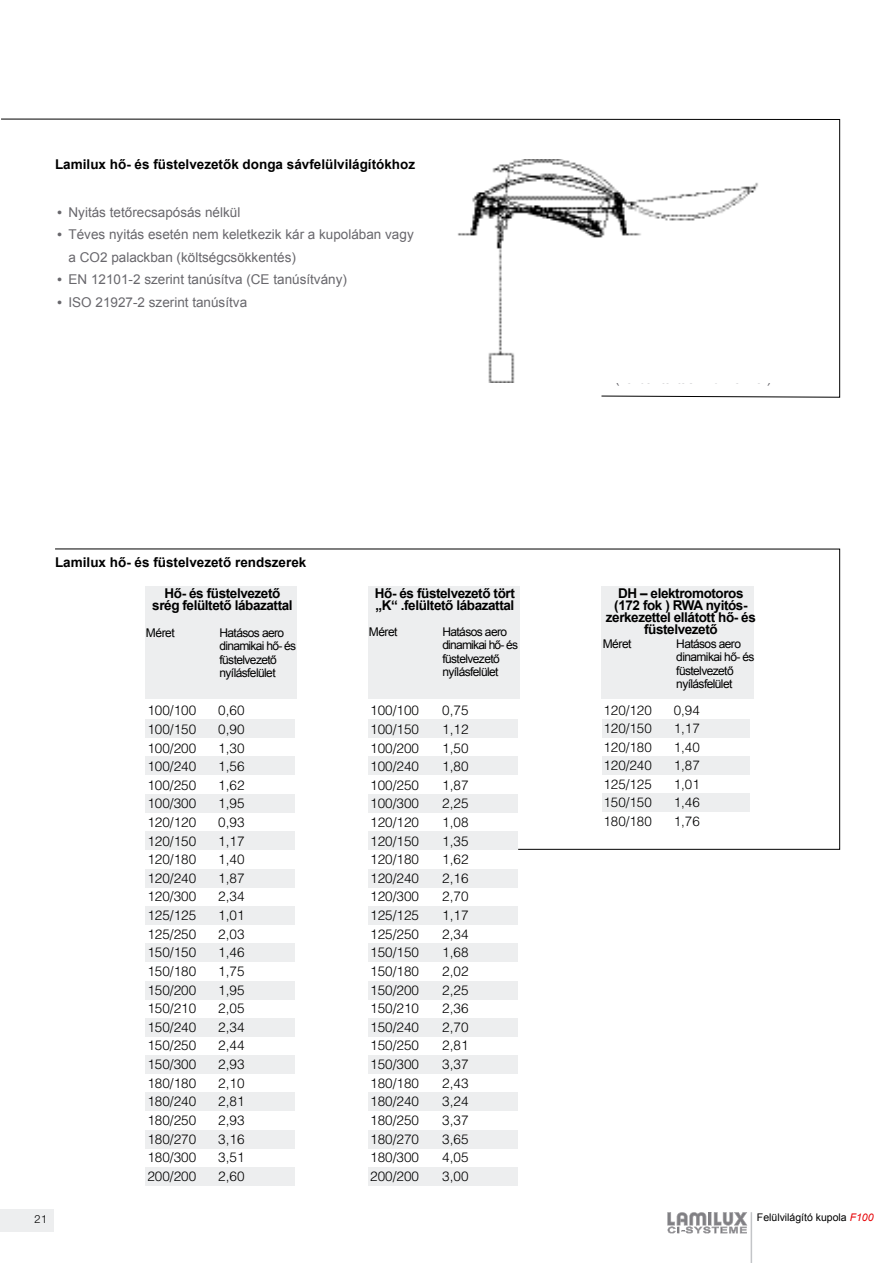
<style>
.page{position:relative;width:893px;height:1263px;background:#fff}
.page>*{position:absolute;margin:0;border:0;box-sizing:border-box;transform-origin:0 0}
.t1{font:300 13.5px/18.6px "Helvetica";color:#000;text-align:justify}
.t2{font:13.5px/22.5px "Arial";color:#68676c}
.t3{font:700 13.5px/12px "Arial";letter-spacing:-.03em;color:#000;text-align:center}
.t4{font:700 13.5px "Arial";color:#000}
.t5{font:300 13.35px/18.5px "Helvetica";color:#000;text-align:justify}
.t6{font:12px/13.5px "Arial";letter-spacing:-.05em;color:#000}
.t7{font:12px "Nimbus Sans Novus T";color:#000}
.t8{font:10.5px "Arial";color:#000}
.s1{font-family:"Nimbus Sans Novus T"}
.s2{font-style:italic;color:#e60005}
</style>
<div class="page">
<svg style="left:55px;top:548px;width:785px;height:302px"></svg>
<div style="left:602px;top:586px;width:152px;height:113px;background:#edeeef"></div>
<svg style="left:1px;top:118px;width:839px;height:280px"></svg>
<div style="left:146px;top:586px;width:151px;height:113px;background:#edeeef"></div>
<div style="left:368px;top:586px;width:152px;height:113px;background:#edeeef"></div>
<div style="left:602px;top:811px;width:147px;height:19px;background:#fff"></div>
<div style="left:602px;top:774px;width:147px;height:19px;background:#fff"></div>
<div style="left:602px;top:719px;width:147px;height:18px;background:#edeeef"></div>
<div style="left:602px;top:756px;width:147px;height:18px;background:#edeeef"></div>
<div style="left:602px;top:793px;width:147px;height:18px;background:#edeeef"></div>
<div style="left:146px;top:719px;width:149px;height:19px;background:#edeeef"></div>
<div style="left:146px;top:757px;width:149px;height:18px;background:#edeeef"></div>
<div style="left:146px;top:794px;width:149px;height:18px;background:#edeeef"></div>
<div style="left:146px;top:831px;width:149px;height:19px;background:#edeeef"></div>
<div style="left:146px;top:869px;width:149px;height:18px;background:#edeeef"></div>
<div style="left:146px;top:906px;width:149px;height:19px;background:#edeeef"></div>
<div style="left:146px;top:944px;width:149px;height:18px;background:#edeeef"></div>
<div style="left:146px;top:981px;width:149px;height:18px;background:#edeeef"></div>
<div style="left:146px;top:1018px;width:149px;height:19px;background:#edeeef"></div>
<div style="left:146px;top:1055px;width:149px;height:19px;background:#edeeef"></div>
<div style="left:146px;top:1092px;width:149px;height:19px;background:#edeeef"></div>
<div style="left:146px;top:1130px;width:149px;height:18px;background:#edeeef"></div>
<div style="left:146px;top:1167px;width:149px;height:19px;background:#edeeef"></div>
<div style="left:368px;top:719px;width:149px;height:19px;background:#edeeef"></div>
<div style="left:368px;top:757px;width:149px;height:18px;background:#edeeef"></div>
<div style="left:368px;top:794px;width:149px;height:18px;background:#edeeef"></div>
<div style="left:368px;top:831px;width:149px;height:19px;background:#edeeef"></div>
<div style="left:368px;top:869px;width:149px;height:18px;background:#edeeef"></div>
<div style="left:368px;top:906px;width:149px;height:19px;background:#edeeef"></div>
<div style="left:368px;top:944px;width:149px;height:18px;background:#edeeef"></div>
<div style="left:368px;top:981px;width:149px;height:18px;background:#edeeef"></div>
<div style="left:368px;top:1018px;width:149px;height:19px;background:#edeeef"></div>
<div style="left:368px;top:1055px;width:149px;height:19px;background:#edeeef"></div>
<div style="left:368px;top:1092px;width:149px;height:19px;background:#edeeef"></div>
<div style="left:368px;top:1130px;width:149px;height:18px;background:#edeeef"></div>
<div style="left:368px;top:1167px;width:149px;height:19px;background:#edeeef"></div>
<img style="left:449px;top:159px;width:330px;height:224px">
<svg style="left:667px;top:1212px;width:80px;height:21px"></svg>
<hr style="left:751px;top:1212px;width:1px;height:51px;background:#c3c5c8">
<div style="left:0;top:1209px;width:54px;height:22px;background:#edeeef"></div>
<p class="t4" style="left:55px;top:156px;width:362px">Lamilux hő- és füstelvezetők donga sávfelülvilágítókhoz</p>
<p class="t2" style="left:55px;top:201px;width:187px"><span class="s1">•</span> Nyitás tetőrecsapósás nélkül</p>
<p class="t2" style="left:69px;top:223px;width:347px;text-indent:-14px"><span class="s1">•</span> Téves nyitás esetén nem keletkezik kár a kupolában vagy a CO2 palackban (költségcsökkentés)</p>
<p class="t2" style="left:55px;top:268px;width:293px"><span class="s1">•</span> EN 12101-2 szerint tanúsítva (CE tanúsítvány)</p>
<p class="t2" style="left:55px;top:291px;width:194px"><span class="s1">•</span> ISO 21927-2 szerint tanúsítva</p>
<p class="t4" style="left:55px;top:553px;width:253px">Lamilux hő- és füstelvezető rendszerek</p>
<p class="t3" style="left:152px;top:587px;width:142px">Hő- és füstelvezető srég felültető lábazattal</p>
<p class="t6" style="left:146px;top:626px;width:30px">Méret</p>
<p class="t6" style="left:219px;top:626px;width:78px">Hatásos aero dinamikai hő- és füstelvezető nyílásfelület</p>
<p class="t3" style="left:375px;top:588px;width:141px;text-align:left">Hő- és füstelvezető tört „K“ .felültető lábazattal</p>
<p class="t6" style="left:369px;top:625px;width:30px">Méret</p>
<p class="t6" style="left:442px;top:625px;width:77px">Hatásos aero dinamikai hő- és füstelvezető nyílásfelület</p>
<p class="t1" style="left:147px;top:701px;width:50px">100/100<br>100/150<br>100/200<br>100/240<br>100/250<br>100/300<br>120/120<br>120/150<br>120/180<br>120/240<br>120/300<br>125/125<br>125/250<br>150/150<br>150/180<br>150/200<br>150/210<br>150/240<br>150/250<br>150/300<br>180/180<br>180/240<br>180/250<br>180/270<br>180/300<br>200/200</p>
<p class="t1" style="left:218px;top:701px;width:28px">0,60<br>0,90<br>1,30<br>1,56<br>1,62<br>1,95<br>0,93<br>1,17<br>1,40<br>1,87<br>2,34<br>1,01<br>2,03<br>1,46<br>1,75<br>1,95<br>2,05<br>2,34<br>2,44<br>2,93<br>2,10<br>2,81<br>2,93<br>3,16<br>3,51<br>2,60</p>
<p class="t1" style="left:370px;top:701px;width:50px">100/100<br>100/150<br>100/200<br>100/240<br>100/250<br>100/300<br>120/120<br>120/150<br>120/180<br>120/240<br>120/300<br>125/125<br>125/250<br>150/150<br>150/180<br>150/200<br>150/210<br>150/240<br>150/250<br>150/300<br>180/180<br>180/240<br>180/250<br>180/270<br>180/300<br>200/200</p>
<p class="t1" style="left:442px;top:701px;width:28px">0,75<br>1,12<br>1,50<br>1,80<br>1,87<br>2,25<br>1,08<br>1,35<br>1,62<br>2,16<br>2,70<br>1,17<br>2,34<br>1,68<br>2,02<br>2,25<br>2,36<br>2,70<br>2,81<br>3,37<br>2,43<br>3,24<br>3,37<br>3,65<br>4,05<br>3,00</p>
<p class="t3" style="left:606px;top:588px;width:152px">DH – elektromotoros (172 fok ) RWA nyitós&shy;zerkezettel ellátott hő- és füstelvezető</p>
<p class="t6" style="left:603px;top:637px;width:30px">Méret</p>
<p class="t6" style="left:676px;top:637px;width:80px">Hatásos aero dinamikai hő- és füstelvezető nyílásfelület</p>
<p class="t5" style="left:603px;top:701px;width:50px">120/120<br>120/150<br>120/180<br>120/240<br>125/125<br>150/150<br>180/180</p>
<p class="t5" style="left:674px;top:701px;width:28px">0,94<br>1,17<br>1,40<br>1,87<br>1,01<br>1,46<br>1,76</p>
<p class="t7" style="left:34px;top:1212px;width:15px">21</p>
<p class="t8" style="left:757px;top:1210px;width:118px">Felülvilágító kupola <span class="s2">F100</span></p>
</div>
